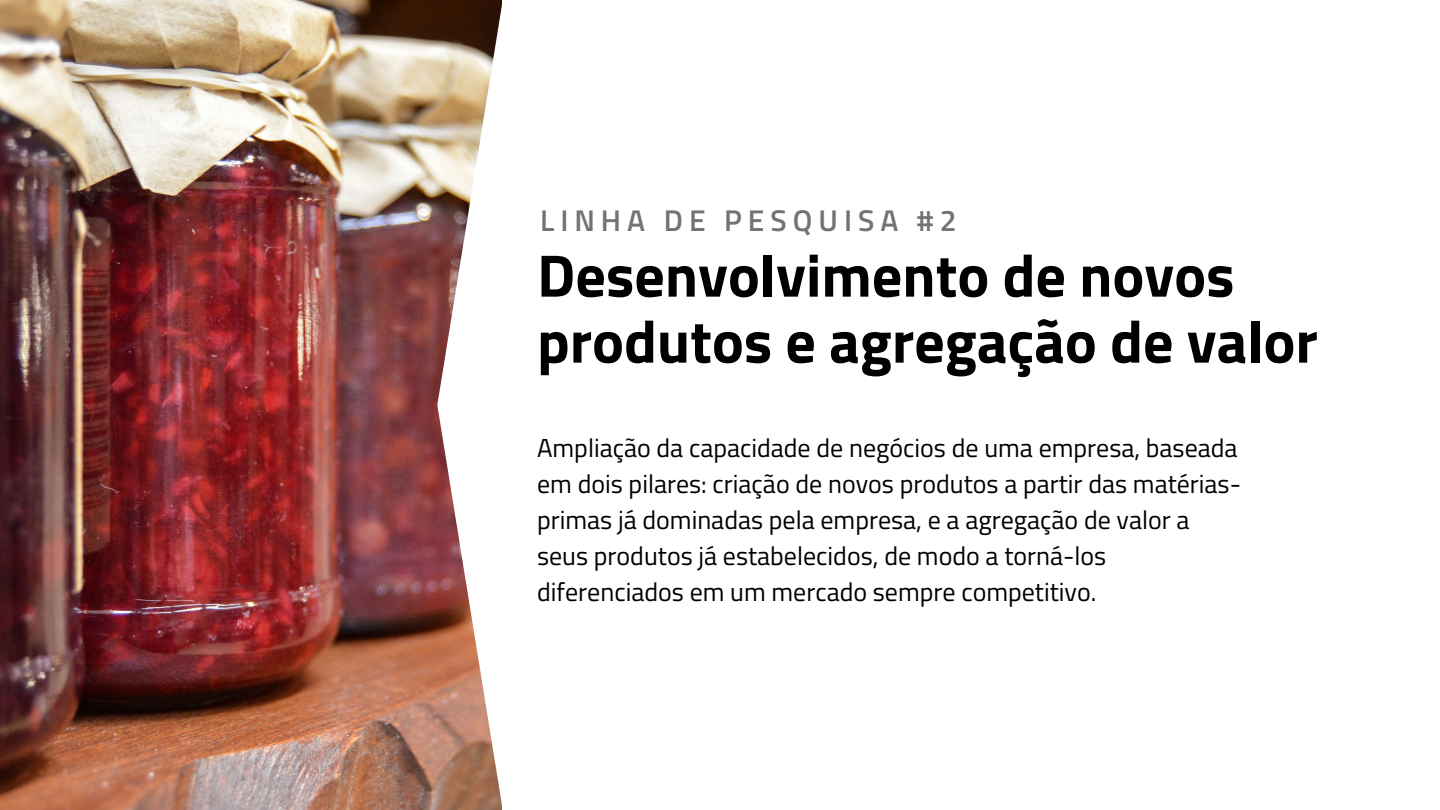
<style>
.page{position:relative;width:1440px;height:810px;background:#fff}
.page>*{position:absolute;margin:0;border:0;box-sizing:border-box;transform-origin:0 0}
.t1{font:700 60px/66px "Titillium Web";color:#000}
.t2{font:600 30px "Titillium Web";letter-spacing:.2em;color:#737373}
.t3{font:26px/36px "Titillium Web";color:#000}
</style>
<div class="page">
<img style="left:0;top:0;width:437px;height:810px">
<img style="left:437px;top:0;width:65px;height:810px">
<h2 class="t2" style="left:540px;top:197px;width:418px">LINHA DE PESQUISA #2</h2>
<h1 class="t1" style="left:537px;top:241px;width:782px">Desenvolvimento de novos produtos e agregação de valor</h1>
<p class="t3" style="left:537px;top:429px;width:706px">Ampliação da capacidade de negócios de uma empresa, baseada em dois pilares: criação de novos produtos a partir das matérias&shy;primas já dominadas pela empresa, e a agregação de valor a seus produtos já estabelecidos, de modo a torná-los diferenciados em um mercado sempre competitivo.</p>
</div>
